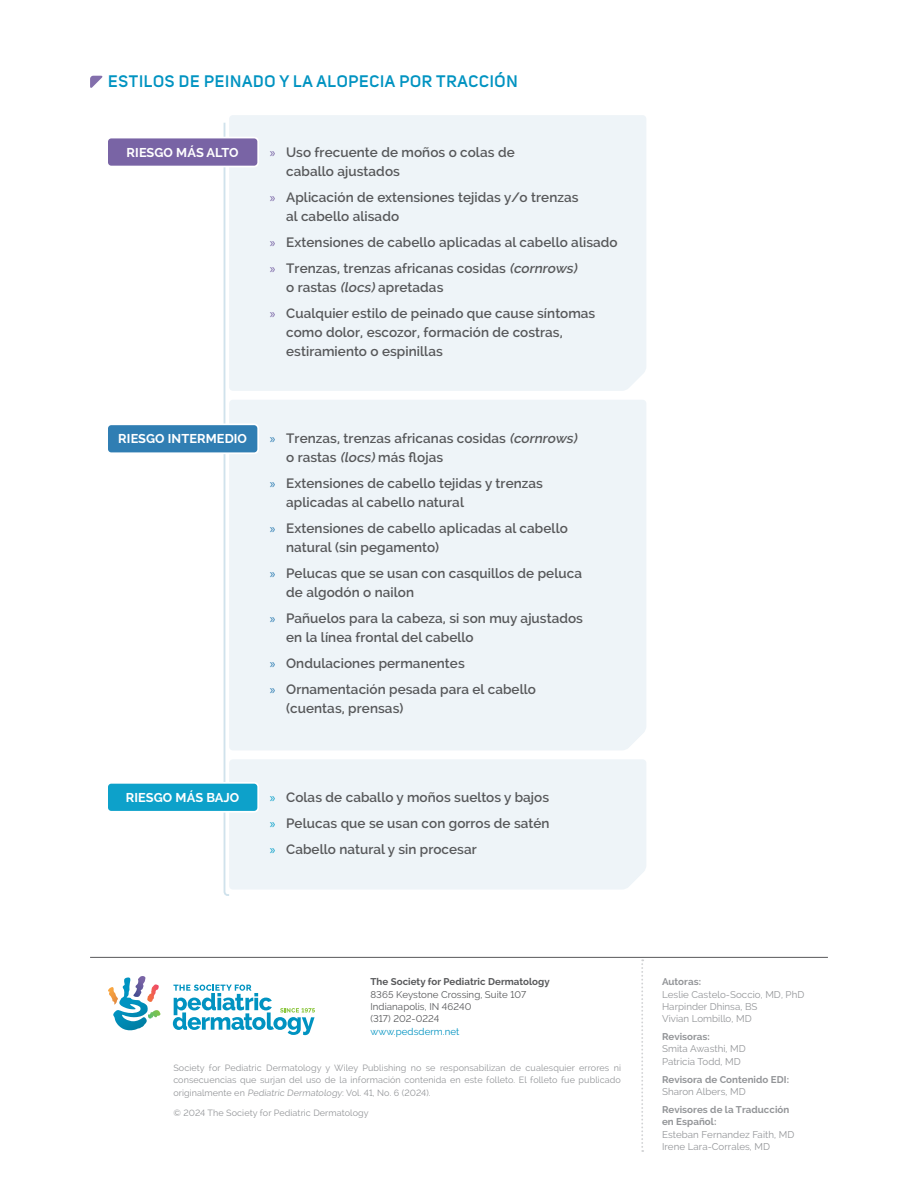
<style>
.page{position:relative;width:918px;height:1188px;background:#fff}
.page>*{position:absolute;margin:0;border:0;box-sizing:border-box;transform-origin:0 0}
.t1{font:600 16.5px "Uni Sans";letter-spacing:.045em;color:#0093c1}
.t2{font:600 13.5px/19.2px "Raleway";letter-spacing:.005em;color:#57585a}
.t3{font:700 12.75px "Raleway";letter-spacing:.005em;color:#fff}
.t4{font:9.75px/12.3px "Raleway";letter-spacing:.005em;color:#939598}
.t5{font:700 9.75px/12.3px "Raleway";letter-spacing:.005em;color:#939598}
.t6{font:9.75px/12.3px "Raleway";letter-spacing:.005em;color:#57585a}
.t7{font:700 9.75px "Raleway";letter-spacing:.005em;color:#57585a}
.t8{font:9.75px "Raleway";letter-spacing:.005em;color:#0093c1}
.t9{font:9px/12.8px "Raleway";letter-spacing:.01em;color:#939598;text-align:justify}
.s1{font-family:"Myriad Pro";font-weight:400;color:#7964a5}
.s2{font-style:italic}
.s3{font-family:"Myriad Pro";font-weight:400;color:#307eb3}
.s4{font-family:"Myriad Pro";font-weight:400;color:#0da1ca}
</style>
<div class="page">
<svg style="left:641px;top:959px;width:2px;height:193px"></svg>
<svg style="left:108px;top:976px;width:53px;height:55px"></svg>
<svg style="left:173px;top:985px;width:142px;height:50px"></svg>
<hr style="left:90px;top:957px;width:738px;height:1px;background:#57585a">
<svg style="left:90px;top:76px;width:13px;height:12px"></svg>
<div style="left:229px;top:115px;width:417px;height:276px;background:#eef4f8"></div>
<div style="left:231px;top:400px;width:415px;height:350px;background:#eef4f8"></div>
<div style="left:231px;top:759px;width:415px;height:130px;background:#eef4f8"></div>
<svg style="left:223px;top:121px;width:8px;height:775px"></svg>
<div style="left:107px;top:138px;width:151px;height:29px;background:#7964a5;border-radius:4px"></div>
<div style="left:106px;top:137px;width:153px;height:30px;border:2px solid #fff;border-radius:4px"></div>
<div style="left:107px;top:424px;width:151px;height:29px;background:#307eb3;border-radius:4px"></div>
<div style="left:106px;top:423px;width:153px;height:31px;border:2px solid #fff;border-radius:4px"></div>
<div style="left:107px;top:783px;width:151px;height:29px;background:#0da1ca;border-radius:4px"></div>
<div style="left:106px;top:782px;width:153px;height:31px;border:2px solid #fff;border-radius:4px"></div>
<p class="t1" style="left:108px;top:69px;width:411px">ESTILOS DE PEINADO Y LA ALOPECIA POR TRACCIÓN</p>
<p class="t3" style="left:127px;top:145px;width:114px">RIESGO MÁS ALTO</p>
<p class="t2" style="left:286px;top:142px;width:230px;text-indent:-16px"><span class="s1">»</span> Uso frecuente de moños o colas de caballo ajustados</p>
<p class="t2" style="left:286px;top:187px;width:294px;text-indent:-16px"><span class="s1">»</span> Aplicación de extensiones tejidas y/o trenzas al cabello alisado</p>
<p class="t2" style="left:270px;top:229px;width:349px;line-height:26px"><span class="s1">»</span> Extensiones de cabello aplicadas al cabello alisado <span class="s1">»</span> Trenzas, trenzas africanas cosidas <span class="s2">(cornrows)</span></p>
<p class="t2" style="left:270px;top:274px;width:327px;line-height:26px;text-indent:16px">o rastas <span class="s2">(locs)</span>apretadas<br><span class="s1">»</span> Cualquier estilo de peinado que cause síntomas</p>
<p class="t2" style="left:286px;top:322px;width:278px">como dolor, escozor, formación de costras, estiramiento o espinillas</p>
<p class="t3" style="left:118px;top:432px;width:130px">RIESGO INTERMEDIO</p>
<p class="t2" style="left:286px;top:429px;width:295px;text-indent:-16px"><span class="s3">»</span> Trenzas, trenzas africanas cosidas <span class="s2">(cornrows) </span>o rastas <span class="s2">(locs)</span>más flojas</p>
<p class="t2" style="left:286px;top:474px;width:258px;text-indent:-16px"><span class="s3">»</span> Extensiones de cabello tejidas y trenzas aplicadas al cabello natural</p>
<p class="t2" style="left:286px;top:519px;width:283px;text-indent:-16px"><span class="s3">»</span> Extensiones de cabello aplicadas al cabello natural (sin pegamento)</p>
<p class="t2" style="left:286px;top:564px;width:297px;text-indent:-16px"><span class="s3">»</span> Pelucas que se usan con casquillos de peluca de algodón o nailon</p>
<p class="t2" style="left:286px;top:609px;width:298px;text-indent:-16px"><span class="s3">»</span> Pañuelos para la cabeza, si son muy ajustados en la línea frontal del cabello</p>
<p class="t2" style="left:270px;top:650px;width:267px;line-height:26px"><span class="s3">»</span> Ondulaciones permanentes<br><span class="s3">»</span> Ornamentación pesada para el cabello</p>
<p class="t2" style="left:286px;top:699px;width:119px">(cuentas, prensas)</p>
<p class="t3" style="left:126px;top:790px;width:115px">RIESGO MÁS BAJO</p>
<p class="t2" style="left:270px;top:784px;width:281px;line-height:26px;text-align:justify"><span class="s4">»</span> Colas de caballo y moños sueltos y bajos <span class="s4">»</span> Pelucas que se usan con gorros de satén <span class="s4">»</span> Cabello natural y sin procesar</p>
<p class="t7" style="left:370px;top:976px;width:181px">The Society for Pediatric Dermatology</p>
<p class="t6" style="left:370px;top:988px;width:157px">8365 Keystone Crossing, Suite 107<br>Indianapolis, IN 46240<br>(317) 202-0224</p>
<p class="t8" style="left:370px;top:1026px;width:91px">www.pedsderm.net</p>
<p class="t9" style="left:173px;top:1061px;width:449px">Society for Pediatric Dermatology y Wiley Publishing no se responsabilizan de cualesquier errores ni consecuencias que surjan del uso de la información contenida en este folleto. El folleto fue publicado originalmente en Pediatric Dermatology: Vol. 41, No. 6 (2024).</p>
<p class="t9" style="left:173px;top:1106px;width:197px">© 2024 The Society for Pediatric Dermatology</p>
<p class="t5" style="left:662px;top:976px;width:41px">Autoras:</p>
<p class="t4" style="left:662px;top:988px;width:144px">Leslie Castelo-Soccio, MD, PhD<br>Harpinder Dhinsa, BS<br>Vivian Lombillo, MD</p>
<p class="t5" style="left:662px;top:1031px;width:49px">Revisoras:</p>
<p class="t4" style="left:662px;top:1043px;width:85px">Smita Awasthi, MD<br>Patricia Todd, MD</p>
<p class="t5" style="left:662px;top:1073px;width:129px">Revisora de Contenido EDI:</p>
<p class="t4" style="left:662px;top:1085px;width:85px">Sharon Albers, MD</p>
<p class="t5" style="left:662px;top:1103px;width:129px">Revisores de la Traducción en Español:</p>
<p class="t4" style="left:662px;top:1128px;width:134px">Esteban Fernandez Faith, MD<br>Irene Lara-Corrales, MD</p>
</div>
